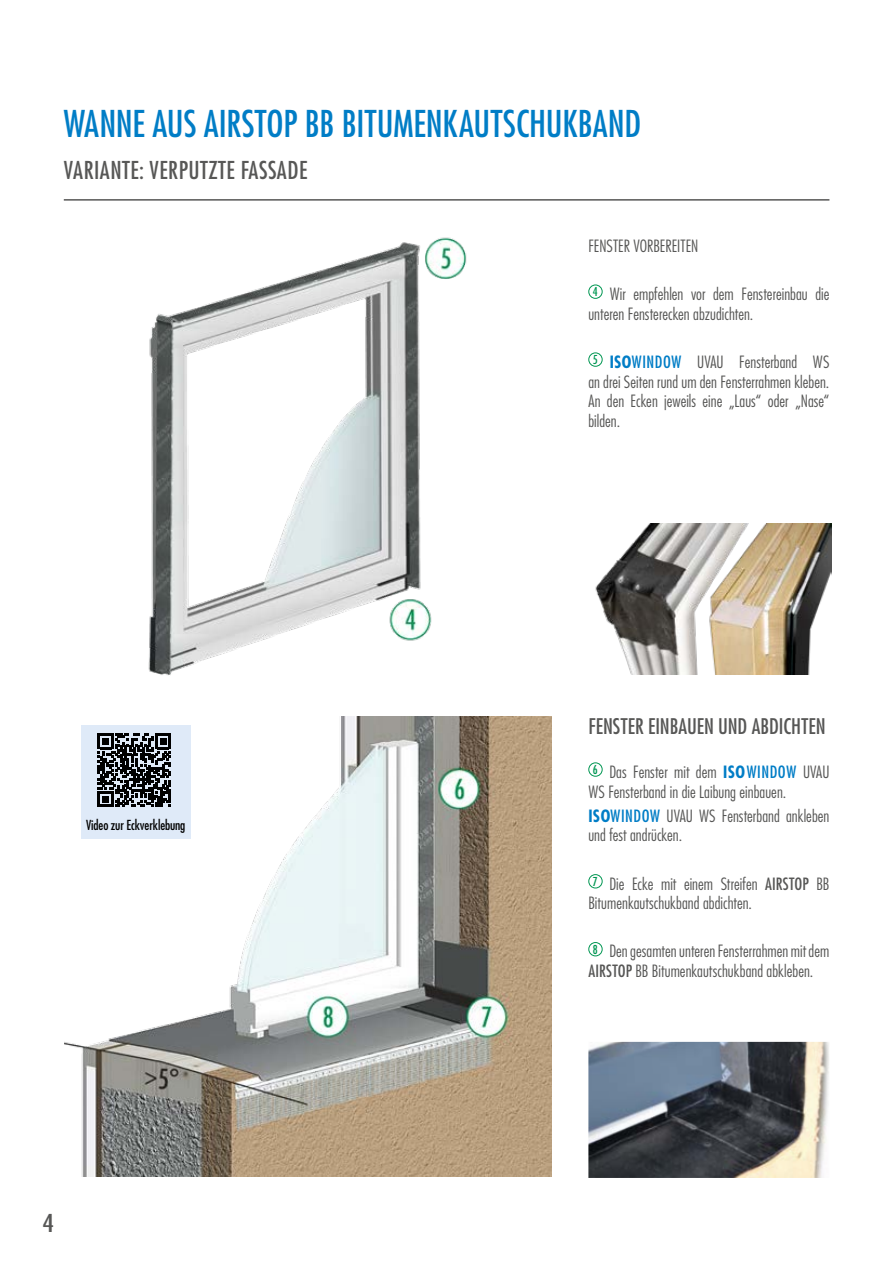
<style>
.page{position:relative;width:872px;height:1263px;background:#fff}
.page>*{position:absolute;margin:0;border:0;box-sizing:border-box;transform-origin:0 0}
.t1{font:500 condensed 36px "Futura LT Pro";color:#007dc6}
.t2{font:500 condensed 24px "Futura LT Pro";letter-spacing:.02em;color:#575756}
.t3{font:500 condensed 24px "Futura LT Pro";letter-spacing:.02em;color:#575756;scale:1.18 1}
.t4{font:500 condensed 21px "Futura LT Pro";color:#575756}
.t5{font:300 condensed 16.5px/19.8px "Futura LT Pro";color:#575756}
.t6{font:500 condensed 13.5px "Futura LT Pro";letter-spacing:-.01em;color:#000}
.s1{font-weight:700;color:#007dc6}
.s2{font-weight:500;color:#007dc6}
.s3{font-weight:500}
</style>
<div class="page">
<img style="left:64px;top:717px;width:488px;height:460px">
<div style="left:81px;top:725px;width:109px;height:114px;background:#dfeaf8"></div>
<svg style="left:98px;top:734px;width:73px;height:73px"></svg>
<hr style="left:64px;top:199px;width:765px;height:2px;background:#575756">
<div style="left:588px;top:285px;width:14px;height:14px;border:1px solid #009652;border-radius:50%"></div>
<div style="left:588px;top:352px;width:14px;height:15px;border:1px solid #009652;border-radius:50%"></div>
<div style="left:588px;top:762px;width:14px;height:15px;border:1px solid #009652;border-radius:50%"></div>
<div style="left:588px;top:874px;width:14px;height:14px;border:1px solid #009652;border-radius:50%"></div>
<div style="left:588px;top:942px;width:14px;height:14px;border:1px solid #009652;border-radius:50%"></div>
<img style="left:588px;top:1042px;width:241px;height:136px">
<img style="left:148px;top:237px;width:319px;height:438px">
<img style="left:595px;top:524px;width:237px;height:150px">
<h1 class="t1" style="left:64px;top:99px;width:579px">WANNE AUS AIRSTOP BB BITUMENKAUTSCHUKBAND</h1>
<h2 class="t2" style="left:64px;top:154px;width:245px">VARIANTE: VERPUTZTE FASSADE</h2>
<p class="t5" style="left:588px;top:236px;width:111px">FENSTER VORBEREITEN</p>
<p class="t5" style="left:588px;top:284px;width:242px"><sup>4</sup> Wir empfehlen vor dem Fenstereinbau die unteren Fensterecken abzudichten.</p>
<p class="t5" style="left:588px;top:352px;width:242px;text-align:justify"><sup>5</sup> <span class="s1">ISO</span><span class="s2">WINDOW</span> UVAU Fensterband WS an drei Seiten rund um den Fensterrahmen kleben.<br>An den Ecken jeweils eine „Laus“ oder „Nase“ bilden.</p>
<p class="t6" style="left:86px;top:816px;width:101px">Video zur Eckverklebung</p>
<h2 class="t3" style="left:43px;top:1206px;width:11px">4</h2>
<p class="t4" style="left:588px;top:712px;width:239px">FENSTER EINBAUEN UND ABDICHTEN</p>
<p class="t5" style="left:588px;top:762px;width:242px"><sup>6</sup> Das Fenster mit dem <span class="s1">ISO</span><span class="s2">WINDOW</span> UVAU<br>WS Fensterband in die Laibung einbauen.</p>
<p class="t5" style="left:588px;top:805px;width:242px"><span class="s1">ISO</span><span class="s2">WINDOW</span> UVAU WS Fensterband ankleben und fest andrücken.</p>
<p class="t5" style="left:588px;top:873px;width:242px"><sup>7</sup> Die Ecke mit einem Streifen <span class="s3">AIRSTOP</span> BB<br>Bitumenkautschukband abdichten.</p>
<p class="t5" style="left:588px;top:941px;width:242px"><sup>8</sup> Den gesamten unteren Fensterrahmen mit dem<br><span class="s3">AIRSTOP</span> BB Bitumenkautschukband abkleben.</p>
</div>
